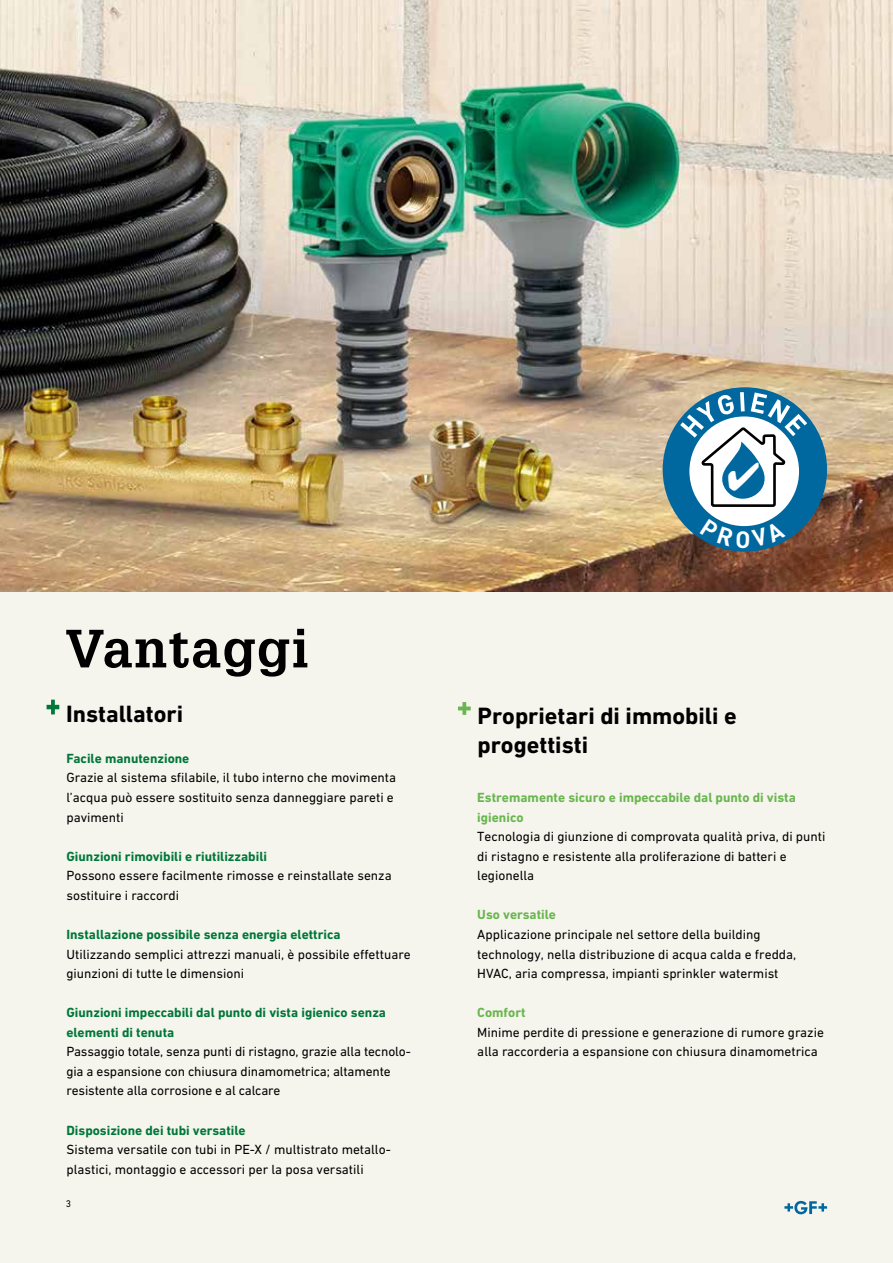
<style>
.page{position:relative;width:893px;height:1263px;background:#fff}
.page>*{position:absolute;margin:0;border:0;box-sizing:border-box;transform-origin:0 0}
.t1{font:700 52.5px "Glypha LT Pro";letter-spacing:.025em;color:#000}
.t2{font:700 24px/29.4px "DIN Next W1 G";color:#000}
.t3{font:13.5px/19.5px "DIN Next W1 G";color:#000}
.t4{font:700 13.5px/19.5px "DIN Next W1 G";color:#007739}
.t5{font:700 13.5px/19.5px "DIN Next W1 G";color:#69b650}
.t6{font:9.75px "DIN Next W1 G";color:#000}
</style>
<div class="page">
<div style="left:1px;top:588px;width:892px;height:675px;background:#f6f5ed"></div>
<img style="left:0;top:0;width:893px;height:592px">
<div style="left:663px;top:387px;width:164px;height:165px;background:#00689f;border-radius:50%"></div>
<div style="left:689px;top:416px;width:110px;height:110px;background:#fff;border-radius:50%"></div>
<svg style="left:784px;top:1201px;width:43px;height:13px"></svg>
<svg style="left:47px;top:700px;width:12px;height:14px"></svg>
<svg style="left:458px;top:702px;width:13px;height:13px"></svg>
<svg style="left:680px;top:387px;width:127px;height:122px"></svg>
<svg style="left:700px;top:519px;width:86px;height:29px"></svg>
<h1 class="t1" style="left:65px;top:616px;width:245px">Vantaggi</h1>
<h2 class="t2" style="left:66px;top:699px;width:119px">Installatori</h2>
<h2 class="t2" style="left:477px;top:701px;width:261px">Proprietari di immobili e progettisti</h2>
<p class="t4" style="left:66px;top:748px;width:124px">Facile manutenzione</p>
<p class="t3" style="left:66px;top:768px;width:331px">Grazie al sistema sfilabile, il tubo interno che movimenta l’acqua può essere sostituito senza danneggiare pareti e pavimenti</p>
<p class="t4" style="left:66px;top:846px;width:202px">Giunzioni rimovibili e riutilizzabili</p>
<p class="t3" style="left:66px;top:866px;width:327px">Possono essere facilmente rimosse e reinstallate senza sostituire i raccordi</p>
<p class="t4" style="left:66px;top:924px;width:276px">Installazione possibile senza energia elettrica</p>
<p class="t3" style="left:66px;top:944px;width:346px">Utilizzando semplici attrezzi manuali, è possibile effettuare giunzioni di tutte le dimensioni</p>
<p class="t4" style="left:66px;top:1003px;width:321px">Giunzioni impeccabili dal punto di vista igienico senza elementi di tenuta</p>
<p class="t3" style="left:66px;top:1042px;width:346px">Passaggio totale, senza punti di ristagno, grazie alla tecnolo&shy;gia a espansione con chiusura dinamometrica; altamente resistente alla corrosione e al calcare</p>
<p class="t4" style="left:66px;top:1120px;width:181px">Disposizione dei tubi versatile</p>
<p class="t3" style="left:66px;top:1140px;width:326px">Sistema versatile con tubi in PE-X / multistrato metallo&shy;plastici, montaggio e accessori per la posa versatili</p>
<p class="t5" style="left:477px;top:788px;width:320px">Estremamente sicuro e impeccabile dal punto di vista igienico</p>
<p class="t3" style="left:477px;top:827px;width:350px">Tecnologia di giunzione di comprovata qualità priva, di punti di ristagno e resistente alla proliferazione di batteri e legionella</p>
<p class="t5" style="left:477px;top:905px;width:80px">Uso versatile</p>
<p class="t3" style="left:477px;top:924px;width:320px">Applicazione principale nel settore della building technology, nella distribuzione di acqua calda e fredda,<br>HVAC, aria compressa, impianti sprinkler watermist</p>
<p class="t5" style="left:477px;top:1003px;width:50px">Comfort</p>
<p class="t3" style="left:477px;top:1022px;width:348px">Minime perdite di pressione e generazione di rumore grazie alla raccorderia a espansione con chiusura dinamometrica</p>
<p class="t6" style="left:66px;top:1197px;width:7px">3</p>
</div>
